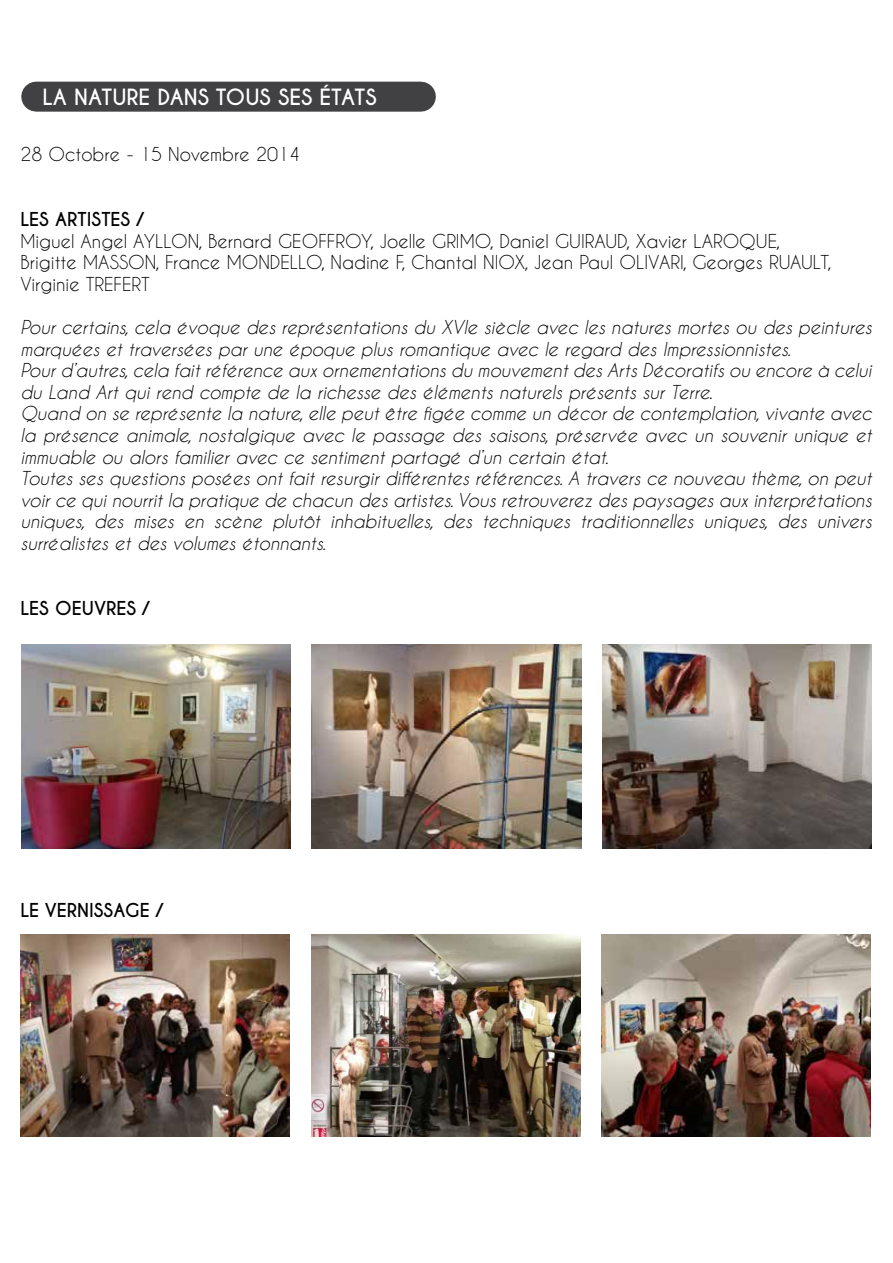
<style>
.page{position:relative;width:893px;height:1263px;background:#fff}
.page>*{position:absolute;margin:0;border:0;box-sizing:border-box;transform-origin:0 0}
.t1{font:700 21px "Caviar Dreams";color:#fff}
.t2{font:italic 18px/21.6px "Caviar Dreams";color:#000}
.t3{font:18px/21.6px "Caviar Dreams";color:#000}
.t4{font:700 18px "Caviar Dreams";color:#000}
</style>
<div class="page">
<div style="left:36px;top:82px;width:385px;height:30px;background:#414042"></div>
<img style="left:21px;top:645px;width:270px;height:203px">
<img style="left:312px;top:645px;width:269px;height:203px">
<img style="left:602px;top:645px;width:270px;height:203px">
<img style="left:601px;top:934px;width:270px;height:202px">
<img style="left:311px;top:934px;width:270px;height:202px">
<img style="left:20px;top:934px;width:270px;height:202px">
<p class="t1" style="left:43px;top:84px;width:336px">LA NATURE DANS TOUS SES ÉTATS</p>
<p class="t3" style="left:20px;top:143px;width:281px">28 Octobre - 15 Novembre 2014</p>
<p class="t4" style="left:20px;top:208px;width:10px">LES</p>
<p class="t4" style="left:55px;top:208px;width:11px">ARTISTES</p>
<p class="t4" style="left:136px;top:208px;width:9px">/</p>
<p class="t3" style="left:20px;top:230px;width:812px">Miguel Angel AYLLON, Bernard GEOFFROY, Joelle GRIMO, Daniel GUIRAUD, Xavier LAROQUE,<br>Brigitte MASSON, France MONDELLO, Nadine F, Chantal NIOX, Jean Paul OLIVARI, Georges RUAULT,<br>Virginie TREFERT</p>
<p class="t2" style="left:20px;top:316px;width:853px">Pour certains, cela évoque des représentations du XVIe siècle avec les natures mortes ou des peintures marquées et traversées par une époque plus romantique avec le regard des Impressionnistes.<br>Pour d’autres, cela fait référence aux ornementations du mouvement des Arts Décoratifs ou encore à celui du Land Art qui rend compte de la richesse des éléments naturels présents sur Terre.<br>Quand on se représente la nature, elle peut être figée comme un décor de contemplation, vivante avec la présence animale, nostalgique avec le passage des saisons, préservée avec un souvenir unique et immuable ou alors familier avec ce sentiment partagé d’un certain état.<br>Toutes ses questions posées ont fait resurgir différentes références. A travers ce nouveau thème, on peut voir ce qui nourrit la pratique de chacun des artistes. Vous retrouverez des paysages aux interprétations uniques, des mises en scène plutôt inhabituelles, des techniques traditionnelles uniques, des univers surréalistes et des volumes étonnants.</p>
<p class="t4" style="left:20px;top:597px;width:10px">LES</p>
<p class="t4" style="left:55px;top:597px;width:14px">OEU</p>
<p class="t4" style="left:94px;top:597px;width:23px">VRES</p>
<p class="t4" style="left:142px;top:597px;width:9px">/</p>
<p class="t4" style="left:20px;top:899px;width:48px">LE VERNISSAGE</p>
<p class="t4" style="left:156px;top:899px;width:9px">/</p>
</div>
